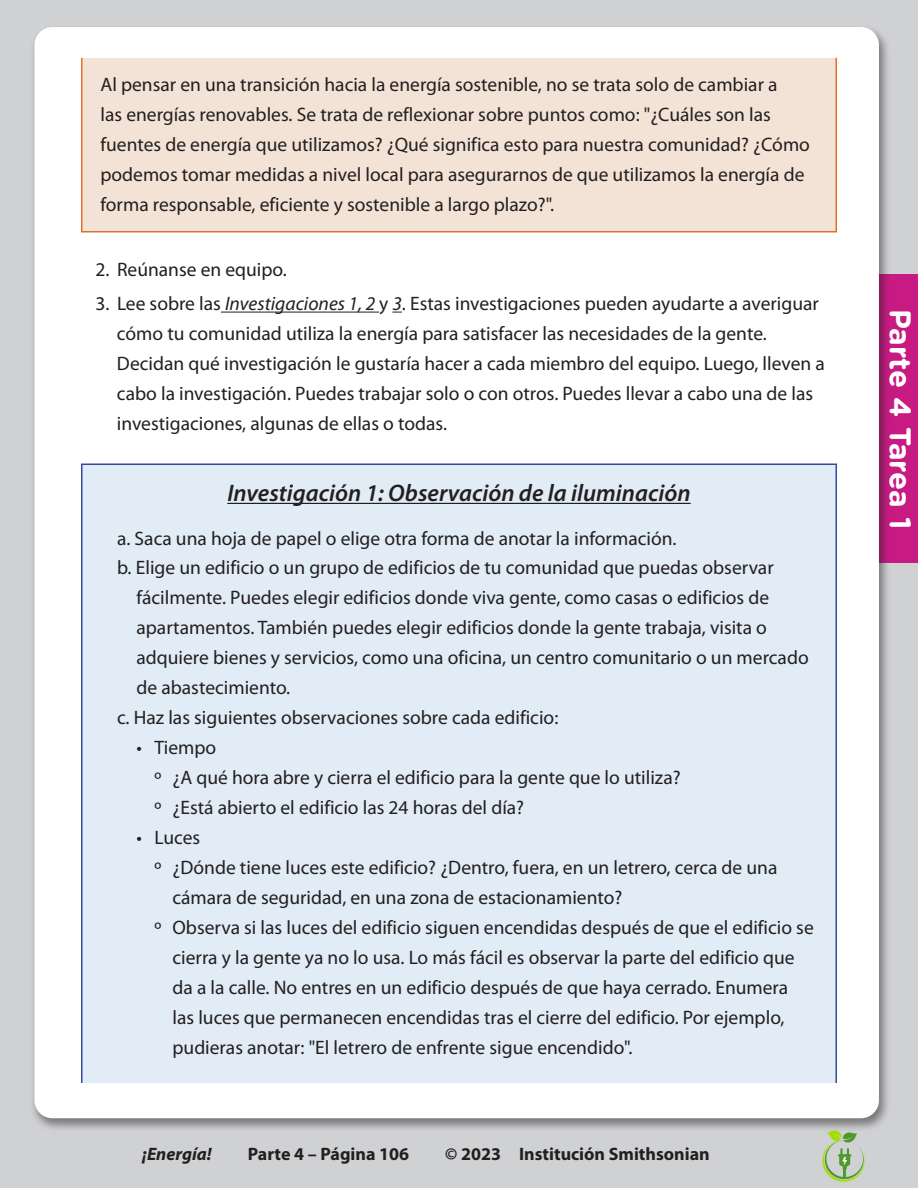
<style>
.page{position:relative;width:918px;height:1188px;background:#d0d1d3}
.page>*{position:absolute;margin:0;border:0;box-sizing:border-box;transform-origin:0 0}
.t1{font:700 30px "Gotham Rounded";letter-spacing:-.005em;color:#fff}
.t2{font:italic 600 24px "Myriad Pro";color:#231f20}
.t3{font:19.5px/30px "Myriad Pro";color:#231f20}
.t4{font:700 18px "Myriad Pro";color:#231f20}
.t5{font:italic 700 18px "Myriad Pro";color:#231f20}
.s1{font-style:italic}
</style>
<div class="page">
<div style="left:879px;top:274px;width:39px;height:288px;background:#c71b83"></div>
<div style="left:30px;top:24px;width:860px;height:1108px;background:#231f20;opacity:.5"></div>
<div style="left:34px;top:27px;width:845px;height:1091px;background:#fff;border-radius:18px"></div>
<svg style="left:820px;top:1130px;width:45px;height:52px"></svg>
<hr style="left:221px;top:312px;width:158px;height:1px;background:#231f20">
<div style="left:82px;top:58px;width:754px;height:174px;background:#f3e3d6"></div>
<div style="left:82px;top:464px;width:754px;height:619px;background:#e1ecf7"></div>
<div style="left:81px;top:57px;width:756px;height:175px;border:2px solid #dd7129"></div>
<hr style="left:227px;top:503px;width:464px;height:1px;background:#231f20">
<p class="t3" style="left:100px;top:69px;width:711px">Al pensar en una transición hacia la energía sostenible, no se trata solo de cambiar a<br>las energías renovables. Se trata de reflexionar sobre puntos como: "¿Cuáles son las fuentes de energía que utilizamos? ¿Qué significa esto para nuestra comunidad? ¿Cómo podemos tomar medidas a nivel local para asegurarnos de que utilizamos la energía de forma responsable, eficiente y sostenible a largo plazo?".</p>
<p class="t3" style="left:95px;top:254px;width:193px">2. Reúnanse en equipo.</p>
<p class="t3" style="left:117px;top:288px;width:709px;text-indent:-22px">3. Lee sobre las <span class="s1">Investigaciones 1, 2</span> y <span class="s1">3</span>. Estas investigaciones pueden ayudarte a averiguar cómo tu comunidad utiliza la energía para satisfacer las necesidades de la gente.<br>Decidan qué investigación le gustaría hacer a cada miembro del equipo. Luego, lleven a cabo la investigación. Puedes trabajar solo o con otros. Puedes llevar a cabo una de las investigaciones, algunas de ellas o todas.</p>
<h4 class="t2" style="left:227px;top:478px;width:465px">Investigación 1: Observación de la iluminación</h4>
<p class="t3" style="left:117px;top:523px;width:561px">a. Saca una hoja de papel o elige otra forma de anotar la información.</p>
<p class="t3" style="left:136px;top:553px;width:674px;text-indent:-19px">b. Elige un edificio o un grupo de edificios de tu comunidad que puedas observar fácilmente. Puedes elegir edificios donde viva gente, como casas o edificios de apartamentos. También puedes elegir edificios donde la gente trabaja, visita o adquiere bienes y servicios, como una oficina, un centro comunitario o un mercado de abastecimiento.</p>
<p class="t3" style="left:117px;top:703px;width:443px">c. Haz las siguientes observaciones sobre cada edificio:</p>
<p class="t3" style="left:136px;top:733px;width:81px">• Tiempo</p>
<p class="t3" style="left:154px;top:763px;width:528px">º ¿A qué hora abre y cierra el edificio para la gente que lo utiliza?</p>
<p class="t3" style="left:154px;top:793px;width:371px">º ¿Está abierto el edificio las 24 horas del día?</p>
<p class="t3" style="left:136px;top:823px;width:65px">• Luces</p>
<p class="t3" style="left:172px;top:853px;width:606px;text-indent:-18px">º ¿Dónde tiene luces este edificio? ¿Dentro, fuera, en un letrero, cerca de una cámara de seguridad, en una zona de estacionamiento?</p>
<p class="t3" style="left:172px;top:913px;width:643px;text-indent:-18px">º Observa si las luces del edificio siguen encendidas después de que el edificio se cierra y la gente ya no lo usa. Lo más fácil es observar la parte del edificio que da a la calle. No entres en un edificio después de que haya cerrado. Enumera las luces que permanecen encendidas tras el cierre del edificio. Por ejemplo, pudieras anotar: "El letrero de enfrente sigue encendido".</p>
<p class="t5" style="left:142px;top:1142px;width:71px">¡Energía!</p>
<p class="t4" style="left:248px;top:1142px;width:163px">Parte 4 – Página 106</p>
<p class="t4" style="left:445px;top:1142px;width:266px">© 2023 Institución Smithsonian</p>
<h1 class="t1" style="left:923px;top:309px;width:222px;rotate:90deg">Parte 4 Tarea 1</h1>
</div>
